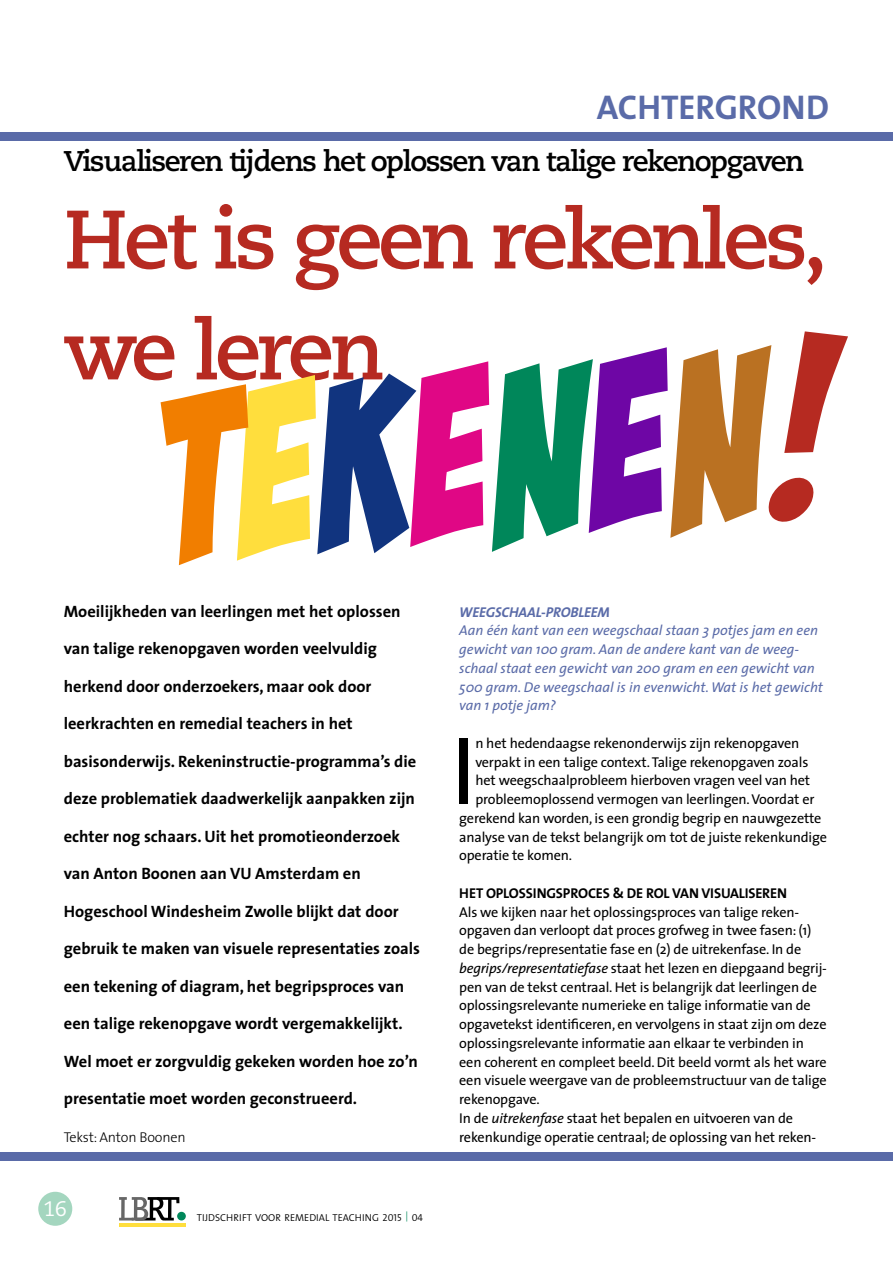
<style>
.page{position:relative;width:893px;height:1263px;background:#fff}
.page>*{position:absolute;margin:0;border:0;box-sizing:border-box;transform-origin:0 0}
.t1{font:97.65px "The Sans";color:#000}
.t2{font:700 82.5px/111px "Caecilia";letter-spacing:-.05em;color:#b62a21}
.t3{font:700 34.5px "The Sans";letter-spacing:-.005em;color:#5a6ba8}
.t4{font:700 28.5px "Caecilia";letter-spacing:-.05em;color:#000}
.t5{font:21px "Caecilia";color:#fff}
.t6{font:700 16.5px "The Sans";color:#000}
.t7{font:14.25px/18.8px "The Sans";letter-spacing:-.01em;color:#000}
.t8{font:italic 14.25px/18.8px "The Sans";color:#5a6ba8}
.t9{font:700 14.25px "The Sans";letter-spacing:-.01em;color:#000}
.t10{font:italic 700 14.25px "The Sans";letter-spacing:.1em;color:#5a6ba8}
.t11{font:300 14.25px "The Sans";letter-spacing:-.01em;color:#000}
.t12{font:10.05px "The Sans Semi Light Caps";color:#000}
.s1{font-style:italic}
</style>
<div class="page">
<hr style="left:119px;top:1223px;width:67px;height:4px;background:#ffde3d">
<div style="left:177px;top:1212px;width:9px;height:8px;background:#00875a;border-radius:50%"></div>
<svg style="left:119px;top:1197px;width:60px;height:23px"></svg>
<div style="left:38px;top:1192px;width:34px;height:34px;background:#a4d6bf;border-radius:50%"></div>
<div style="left:0;top:132px;width:893px;height:8px;background:#5a6ba8"></div>
<div style="left:0;top:1152px;width:893px;height:9px;background:#5a6ba8"></div>
<svg style="left:161px;top:331px;width:687px;height:234px"></svg>
<h3 class="t3" style="left:597px;top:78px;width:234px">achtergrond</h3>
<h3 class="t4" style="left:64px;top:144px;width:742px">Visualiseren tijdens het oplossen van talige rekenopgaven</h3>
<h2 class="t2" style="left:64px;top:185px;width:766px">Het is geen rekenles, we leren</h2>
<p class="t6" style="left:64px;top:597px;width:338px">Moeilijkheden van leerlingen met het oplossen</p>
<p class="t6" style="left:64px;top:635px;width:315px">van talige rekenopgaven worden veelvuldig</p>
<p class="t6" style="left:64px;top:672px;width:309px">herkend door onderzoekers, maar ook door</p>
<p class="t6" style="left:64px;top:710px;width:290px">leerkrachten en remedial teachers in het</p>
<p class="t6" style="left:64px;top:747px;width:354px">basisonderwijs. Rekeninstructie-programma’s die</p>
<p class="t6" style="left:64px;top:785px;width:353px">deze problematiek daadwerkelijk aanpakken zijn</p>
<p class="t6" style="left:64px;top:822px;width:338px">echter nog schaars. Uit het promotieonderzoek</p>
<p class="t6" style="left:64px;top:860px;width:172px">van Anton Boonen aan VUA</p>
<p class="t6" style="left:266px;top:860px;width:97px">msterdam en</p>
<p class="t6" style="left:64px;top:897px;width:336px">Hogeschool Windesheim Zwolle blijkt dat door</p>
<p class="t6" style="left:64px;top:935px;width:358px">gebruik te maken van visuele representaties zoals</p>
<p class="t6" style="left:64px;top:972px;width:342px">een tekening of diagram, het begripsproces van</p>
<p class="t6" style="left:64px;top:1010px;width:341px">een talige rekenopgave wordt vergemakkelijkt.</p>
<p class="t6" style="left:64px;top:1047px;width:356px">Wel moet er zorgvuldig gekeken worden hoe zo’n</p>
<p class="t6" style="left:64px;top:1085px;width:295px">presentatie moet worden geconstrueerd.</p>
<p class="t11" style="left:64px;top:1125px;width:123px">Tekst: Anton Boonen</p>
<h3 class="t5" style="left:44px;top:1197px;width:25px">16</h3>
<p class="t12" style="left:197px;top:1209px;width:228px">TIJDSCHRIFT VOOR REMEDIAL TEACHING 2015 <sup>|</sup> 04</p>
<p class="t10" style="left:459px;top:600px;width:135px">WEEGSCHAAL-PROBLEEM</p>
<p class="t8" style="left:459px;top:621px;width:365px">Aan één kant van een weegschaal staan 3 potjes jam en een gewicht van 100 gram. Aan de andere kant van de weeg&shy;schaal staat een gewicht van 200 gram en een gewicht van 500 gram. De weegschaal is in evenwicht. Wat is het gewicht van 1 potje jam?</p>
<h1 class="t1" style="left:451px;top:690px;width:27px">I</h1>
<p class="t7" style="left:475px;top:733px;width:325px">n het hedendaagse rekenonderwijs zijn rekenopgaven</p>
<p class="t7" style="left:475px;top:752px;width:335px">verpakt in een talige context. Talige rekenopgaven zoals</p>
<p class="t7" style="left:475px;top:771px;width:336px">het weegschaalprobleem hierboven vragen veel van het</p>
<p class="t7" style="left:475px;top:789px;width:341px">probleemoplossend vermogen van leerlingen. Voordat er</p>
<p class="t7" style="left:459px;top:808px;width:364px">gerekend kan worden, is een grondig begrip en nauwgezette</p>
<p class="t7" style="left:459px;top:827px;width:369px">analyse van de tekst belangrijk om tot de juiste rekenkundige</p>
<p class="t7" style="left:459px;top:846px;width:114px">operatie te komen.</p>
<p class="t9" style="left:459px;top:881px;width:329px">H et oplossingsproces &amp; de rol van visualiseren</p>
<p class="t7" style="left:459px;top:902px;width:369px">Als we kijken naar het oplossingsproces van talige reken&shy;opgaven dan verloopt dat proces grofweg in twee fasen: (1) de begrips/representatie fase en (2) de uitrekenfase. In de <span class="s1">begrips/representatiefase</span> staat het lezen en diepgaand begrij&shy;pen van de tekst centraal. Het is belangrijk dat leerlingen de oplossingsrelevante numerieke en talige informatie van de opgavetekst identificeren, en vervolgens in staat zijn om deze oplossingsrelevante informatie aan elkaar te verbinden in een coherent en compleet beeld. Dit beeld vormt als het ware een visuele weergave van de probleemstructuur van de talige rekenopgave.<br>In de <span class="s1">uitrekenfase</span> staat het bepalen en uitvoeren van de rekenkundige operatie centraal; de oplossing van het reken-</p>
</div>
